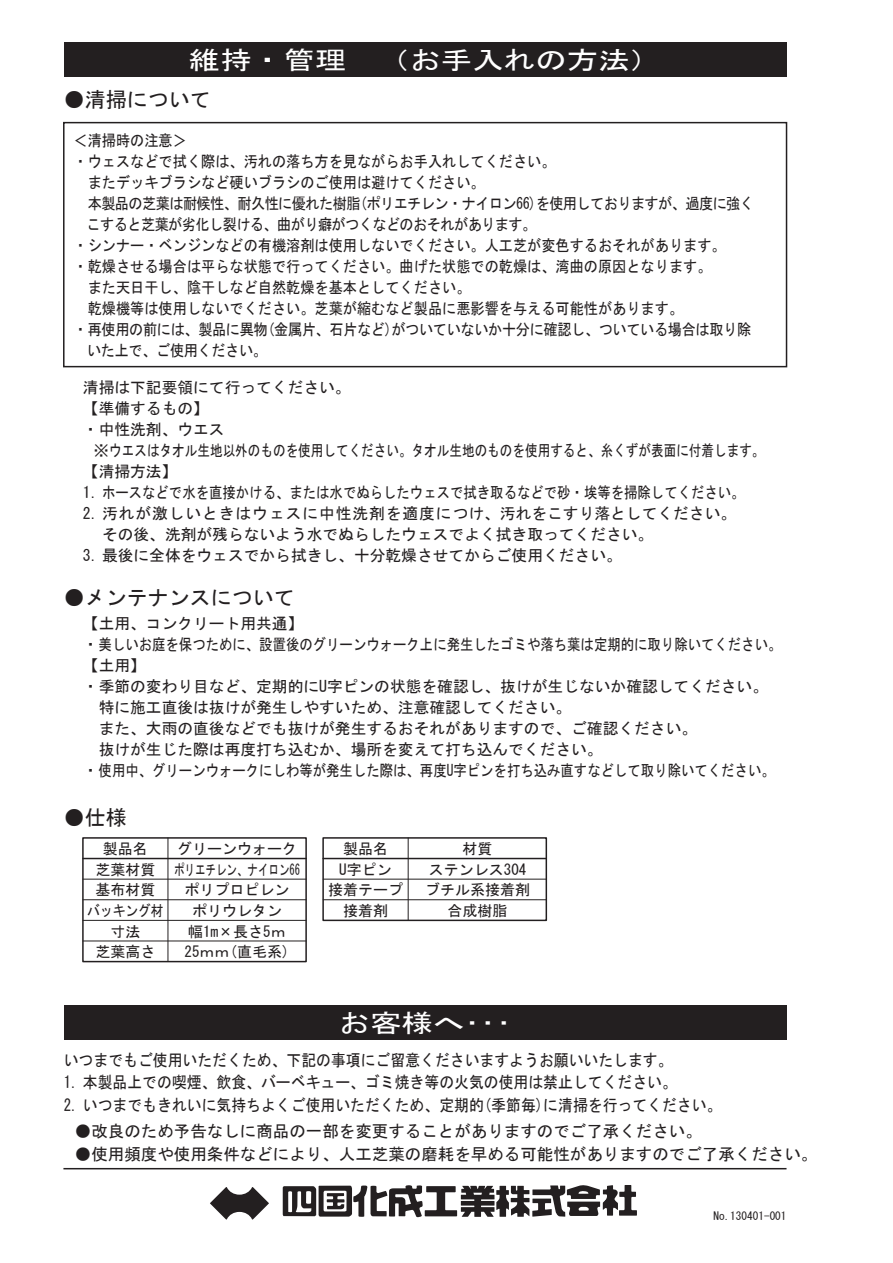
<style>
.page{position:relative;width:893px;height:1263px;background:#fff}
.page>*{position:absolute;margin:0;border:0;box-sizing:border-box;transform-origin:0 0}
.t1{font:25.2px "MS Gothic";color:#fff;scale:1.25 1}
.t2{font:21px "MS Gothic";color:#231f20}
.t3{font:16.5px "MS Gothic";color:#231f20;scale:.9 1}
.t4{font:16.5px "MS Gothic";color:#231f20}
.t5{font:15.75px/21px "MS Gothic";color:#231f20}
.t6{font:15.75px "MS Gothic";color:#231f20;scale:.9 1}
.t7{font:15.75px "MS Gothic";letter-spacing:-.04em;color:#231f20;scale:.9 1}
.t8{font:15.75px "MS Gothic";letter-spacing:-.025em;color:#231f20;scale:.9 1}
.t9{font:15px/20.5px "MS Gothic";color:#231f20;text-align:center}
.t10{font:11.25px "MS Gothic";color:#231f20}
</style>
<div class="page">
<div style="left:64px;top:43px;width:722px;height:34px;background:#231f20"></div>
<div style="left:63px;top:122px;width:724px;height:245px;border:2px solid #231f20"></div>
<hr style="left:63px;top:1168px;width:723px;height:1px;background:#231f20">
<svg style="left:210px;top:1187px;width:59px;height:33px"></svg>
<svg style="left:283px;top:1185px;width:354px;height:33px"></svg>
<div style="left:64px;top:1005px;width:722px;height:34px;background:#231f20"></div>
<hr style="left:83px;top:858px;width:223px;height:1px;background:#231f20">
<hr style="left:83px;top:879px;width:223px;height:1px;background:#231f20">
<hr style="left:83px;top:899px;width:223px;height:1px;background:#231f20">
<hr style="left:83px;top:920px;width:223px;height:1px;background:#231f20">
<hr style="left:323px;top:879px;width:223px;height:1px;background:#231f20">
<hr style="left:323px;top:899px;width:223px;height:1px;background:#231f20">
<hr style="left:83px;top:940px;width:223px;height:1px;background:#231f20">
<hr style="left:168px;top:838px;width:1px;height:123px;background:#231f20">
<div style="left:82px;top:837px;width:225px;height:125px;border:2px solid #231f20"></div>
<hr style="left:323px;top:858px;width:223px;height:1px;background:#231f20">
<hr style="left:408px;top:838px;width:1px;height:82px;background:#231f20">
<div style="left:322px;top:837px;width:225px;height:84px;border:2px solid #231f20"></div>
<p class="t1" style="left:189px;top:47px;width:379px">維持・管理　（お手入れの方法）</p>
<p class="t2" style="left:64px;top:89px;width:149px">●清掃について</p>
<p class="t6" style="left:74px;top:132px;width:128px">＜清掃時の注意＞</p>
<p class="t6" style="left:74px;top:153px;width:537px">・ウェスなどで拭く際は、汚れの落ち方を見ながらお手入れしてください。</p>
<p class="t6" style="left:88px;top:174px;width:443px">またデッキブラシなど硬いブラシのご使用は避けてください。</p>
<p class="t7" style="left:88px;top:195px;width:742px">本製品の芝葉は耐候性、耐久性に優れた樹脂(ポリエチレン・ナイロン66)を使用しておりますが、過度に強く</p>
<p class="t7" style="left:87px;top:216px;width:501px">こすると芝葉が劣化し裂ける、曲がり癖がつくなどのおそれがあります。</p>
<p class="t6" style="left:74px;top:237px;width:726px">・シンナー・ベンジンなどの有機溶剤は使用しないでください。人工芝が変色するおそれがあります。</p>
<p class="t6" style="left:74px;top:258px;width:710px">・乾燥させる場合は平らな状態で行ってください。曲げた状態での乾燥は、湾曲の原因となります。</p>
<p class="t6" style="left:88px;top:279px;width:427px">また天日干し、陰干しなど自然乾燥を基本としてください。</p>
<p class="t6" style="left:88px;top:300px;width:663px">乾燥機等は使用しないでください。芝葉が縮むなど製品に悪影響を与える可能性があります。</p>
<p class="t8" style="left:74px;top:321px;width:754px">・再使用の前には、製品に異物(金属片、石片など)がついていないか十分に確認し、ついている場合は取り除</p>
<p class="t8" style="left:87px;top:342px;width:202px">いた上で、ご使用ください。</p>
<p class="t5" style="left:83px;top:377px;width:269px">清掃は下記要領にて行ってください。</p>
<p class="t5" style="left:83px;top:398px;width:128px">【準備するもの】</p>
<p class="t5" style="left:83px;top:419px;width:143px">・中性洗剤、ウエス</p>
<p class="t5" style="left:94px;top:440px;width:672px">※ウエスはタオル生地以外のものを使用してください。タオル生地のものを使用すると、糸くずが表面に付着します。</p>
<p class="t5" style="left:83px;top:461px;width:96px">【清掃方法】</p>
<p class="t5" style="left:83px;top:482px;width:663px">1. ホースなどで水を直接かける、または水でぬらしたウェスで拭き取るなどで砂・埃等を掃除してください。</p>
<p class="t5" style="left:102px;top:503px;width:636px;text-indent:-19px">2. 汚れが激しいときはウェスに中性洗剤を適度につけ、汚れをこすり落としてください。その後、洗剤が残らないよう水でぬらしたウェスでよく拭き取ってください。</p>
<p class="t5" style="left:83px;top:545px;width:540px">3. 最後に全体をウェスでから拭きし、十分乾燥させてからご使用ください。</p>
<p class="t2" style="left:64px;top:587px;width:233px">●メンテナンスについて</p>
<p class="t5" style="left:83px;top:613px;width:222px">【土用、コンクリート用共通】</p>
<p class="t5" style="left:83px;top:634px;width:700px">・美しいお庭を保つために、設置後のグリーンウォーク上に発生したゴミや落ち葉は定期的に取り除いてください。</p>
<p class="t5" style="left:83px;top:655px;width:65px">【土用】</p>
<p class="t5" style="left:83px;top:676px;width:687px">・季節の変わり目など、定期的にU字ピンの状態を確認し、抜けが生じないか確認してください。</p>
<p class="t5" style="left:99px;top:697px;width:474px">特に施工直後は抜けが発生しやすいため、注意確認してください。</p>
<p class="t5" style="left:99px;top:718px;width:600px">また、大雨の直後などでも抜けが発生するおそれがありますので、ご確認ください。</p>
<p class="t5" style="left:99px;top:739px;width:506px">抜けが生じた際は再度打ち込むか、場所を変えて打ち込んでください。</p>
<p class="t5" style="left:83px;top:760px;width:693px">・使用中、グリーンウォークにしわ等が発生した際は、再度U字ピンを打ち込み直すなどして取り除いてください。</p>
<p class="t2" style="left:64px;top:807px;width:65px">●仕様</p>
<p class="t9" style="left:87px;top:838px;width:78px">製品名<br>芝葉材質基布材質バッキング材寸法</p>
<p class="t9" style="left:174px;top:838px;width:127px">グリーンウォークポリエチレン、ナイロン66ポリプロピレン<br>ポリウレタン</p>
<p class="t9" style="left:95px;top:942px;width:61px">芝葉高さ</p>
<p class="t9" style="left:185px;top:921px;width:106px;text-align:left">幅1m×長さ5ｍ<br>25ｍｍ(直毛系)</p>
<p class="t9" style="left:343px;top:838px;width:46px">製品名</p>
<p class="t9" style="left:463px;top:838px;width:31px">材質</p>
<p class="t9" style="left:339px;top:859px;width:54px">U字ピン</p>
<p class="t9" style="left:429px;top:859px;width:99px">ステンレス304</p>
<p class="t9" style="left:343px;top:900px;width:46px">接着剤</p>
<p class="t9" style="left:448px;top:900px;width:61px">合成樹脂</p>
<p class="t9" style="left:328px;top:880px;width:76px">接着テープ</p>
<p class="t9" style="left:425px;top:880px;width:106px">ブチル系接着剤</p>
<p class="t1" style="left:339px;top:1010px;width:140px">お客様へ･･･</p>
<p class="t3" style="left:64px;top:1051px;width:678px">いつまでもご使用いただくため、下記の事項にご留意くださいますようお願いいたします。</p>
<p class="t3" style="left:64px;top:1074px;width:683px">1. 本製品上での喫煙、飲食、バーベキュー、ゴミ焼き等の火気の使用は禁止してください。</p>
<p class="t3" style="left:64px;top:1096px;width:732px">2. いつまでもきれいに気持ちよくご使用いただくため、定期的(季節毎)に清掃を行ってください。</p>
<p class="t4" style="left:75px;top:1123px;width:629px">●改良のため予告なしに商品の一部を変更することがありますのでご了承ください。</p>
<p class="t4" style="left:75px;top:1145px;width:744px">●使用頻度や使用条件などにより、人工芝葉の磨耗を早める可能性がありますのでご了承ください。</p>
<p class="t10" style="left:713px;top:1210px;width:75px">No.130401-001</p>
</div>
